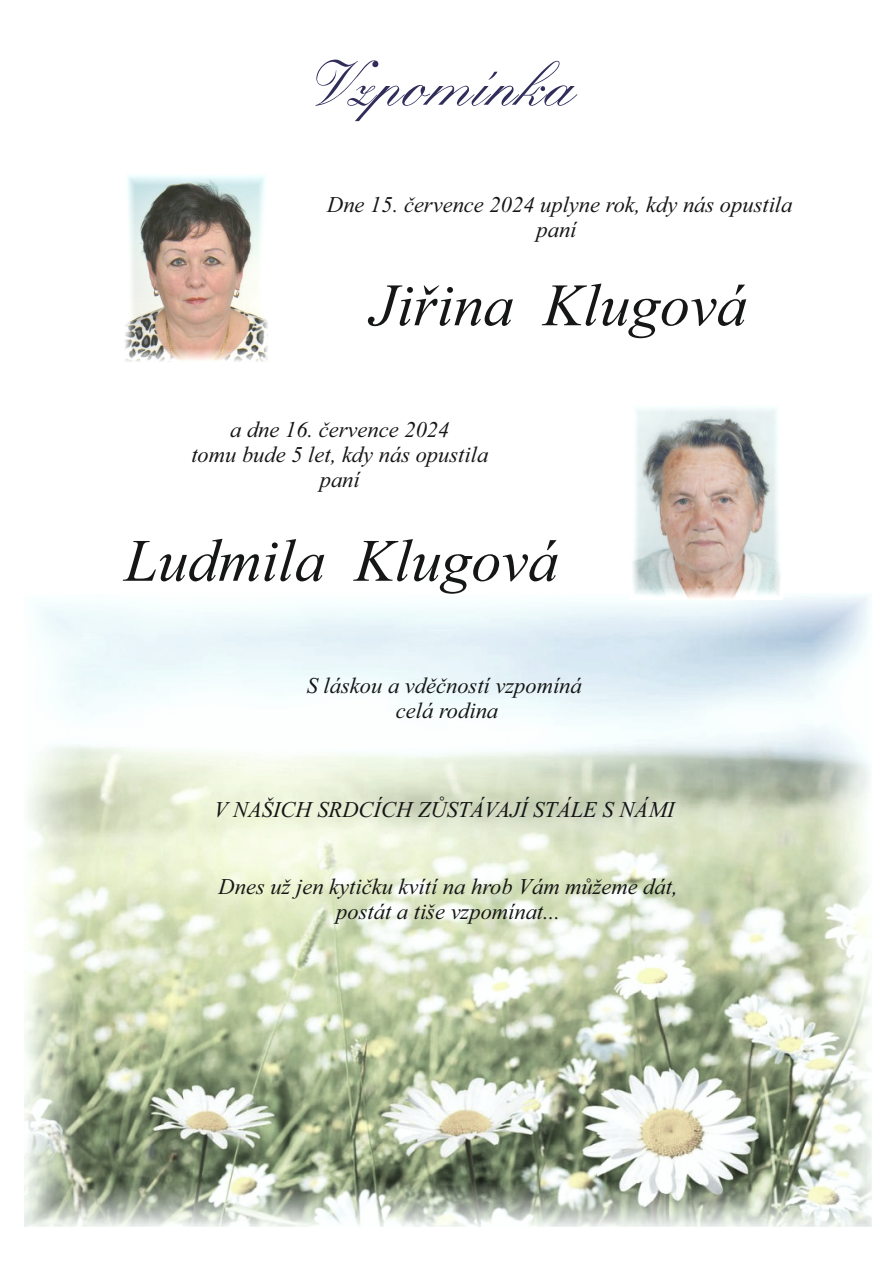
<style>
.page{position:relative;width:893px;height:1263px;background:#fff}
.page>*{position:absolute;margin:0;border:0;box-sizing:border-box;transform-origin:0 0}
.t1{font:italic 63px "Kastler";color:#302d5b}
.t2{font:italic 60px "Times New Roman";color:#151616}
.t3{font:italic 22.5px/24.9px "Times New Roman";color:#151616;text-align:center}
</style>
<div class="page">
<img style="left:25px;top:594px;width:847px;height:632px">
<img style="left:630px;top:407px;width:152px;height:192px">
<img style="left:125px;top:175px;width:143px;height:187px">
<h1 class="t1" style="left:313px;top:60px;width:263px">Vzpomínka</h1>
<p class="t3" style="left:327px;top:194px;width:467px">Dne 15. července 2024 uplyne rok, kdy nás opustila paní</p>
<h2 class="t2" style="left:370px;top:284px;width:378px">Jiřina Klugová</h2>
<p class="t3" style="left:191px;top:419px;width:298px">a dne 16. července 2024<br>tomu bude 5 let, kdy nás opustila paní</p>
<h2 class="t2" style="left:125px;top:539px;width:435px">Ludmila Klugová</h2>
<p class="t3" style="left:307px;top:675px;width:276px">S láskou a vděčností vzpomíná celá rodina</p>
<p class="t3" style="left:214px;top:800px;width:462px">V NAŠICH SRDCÍCH ZŮSTÁVAJÍ STÁLE S NÁMI</p>
<p class="t3" style="left:219px;top:876px;width:461px">Dnes už jen kytičku kvítí na hrob Vám můžeme dát, postát a tiše vzpomínat...</p>
</div>
